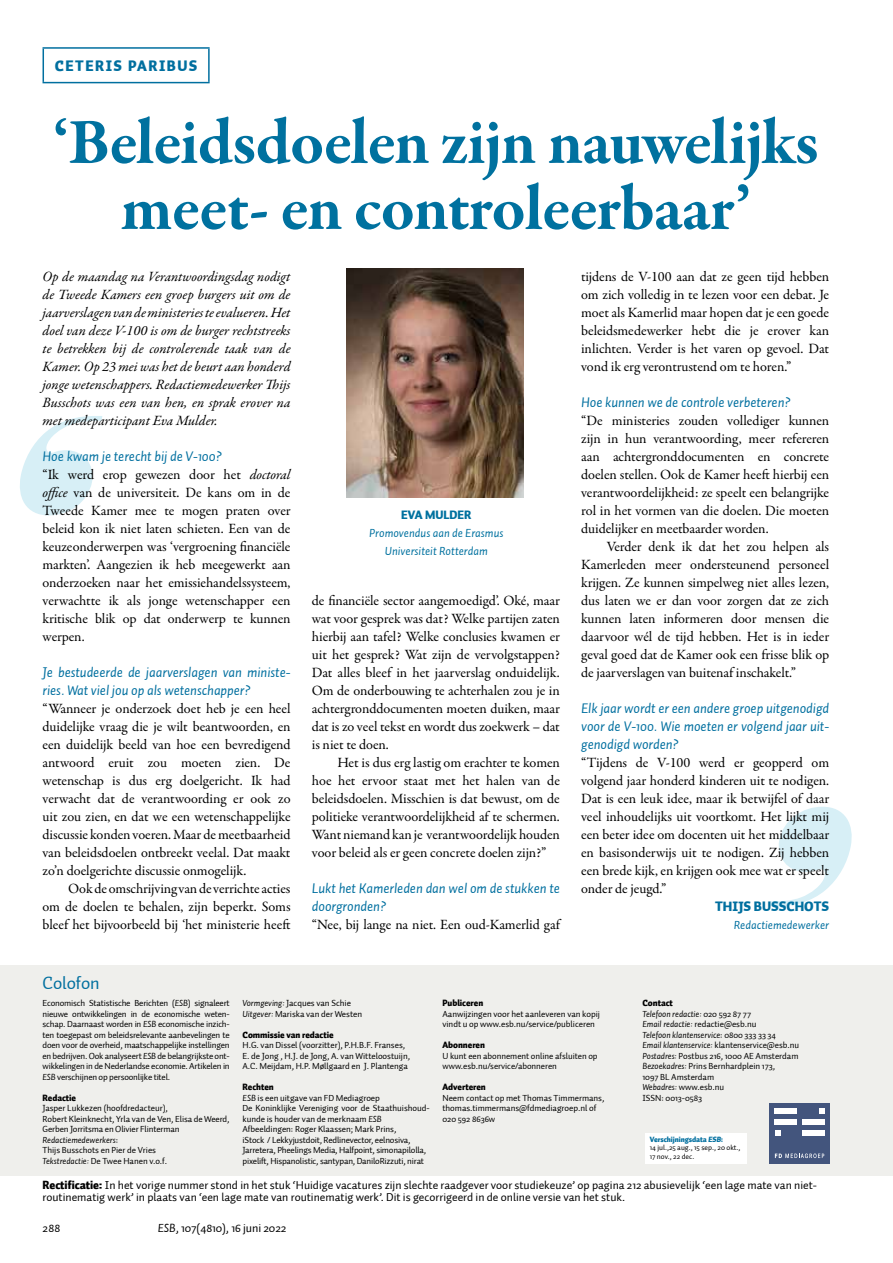
<style>
.page{position:relative;width:893px;height:1263px;background:#fff}
.page>*{position:absolute;margin:0;border:0;box-sizing:border-box;transform-origin:0 0}
.t1{font:700 66px/66px "Garamond Premr Pro";letter-spacing:-.015em;color:#00719f;text-align:center}
.t2{font:18px "Auto 1";letter-spacing:-.005em;color:#006f9f}
.t3{font:900 15px "Auto 1";letter-spacing:.1em;color:#006f9f}
.t4{font:14.25px/18px "Garamond Premr Pro";letter-spacing:-.005em;color:#000;text-align:justify}
.t5{font:italic 14.25px/18px "Garamond Premr Pro";color:#000;text-align:justify}
.t6{font:italic 14.25px/18px "Auto 1";letter-spacing:-.005em;color:#006f9f}
.t7{font:900 13.5px "Auto 1";color:#006f9f}
.t8{font:italic 12px/18px "Auto 1";color:#00719f;text-align:center}
.t9{font:12px "Auto 1";letter-spacing:-.005em;color:#000}
.t10{font:italic 12px "Auto 1";color:#006f9f}
.t11{font:900 12px "Auto 1";color:#00719f}
.t12{font:11.7px/12px "Auto 1";color:#000}
.t13{font:9px/10.5px "Auto 1";letter-spacing:-.005em;color:#000}
.t14{font:900 9px "Auto 1";letter-spacing:-.005em;color:#000}
.t15{font:7.5px/8.2px "Auto 1";color:#000}
.t16{font:900 7.5px "Auto 1";letter-spacing:-.01em;color:#006f9f}
.s1{font-style:italic}
.s2{font-weight:900}
</style>
<div class="page">
<div style="left:0;top:965px;width:893px;height:211px;background:#efefec"></div>
<div style="left:770px;top:1103px;width:60px;height:60px;background:#43557d"></div>
<div style="left:802px;top:1130px;width:22px;height:6px;background:#fff"></div>
<div style="left:802px;top:1119px;width:22px;height:6px;background:#fff"></div>
<svg style="left:819px;top:1108px;width:5px;height:6px"></svg>
<div style="left:775px;top:1108px;width:22px;height:6px;background:#fff"></div>
<div style="left:775px;top:1119px;width:22px;height:6px;background:#fff"></div>
<svg style="left:775px;top:1130px;width:5px;height:6px"></svg>
<svg style="left:775px;top:1153px;width:49px;height:5px"></svg>
<div style="left:645px;top:1133px;width:102px;height:30px;background:#fff"></div>
<img style="left:347px;top:269px;width:176px;height:228px">
<hr style="left:43px;top:47px;width:167px;height:2px;background:#006f9f">
<hr style="left:43px;top:82px;width:167px;height:1px;background:#006f9f">
<hr style="left:43px;top:49px;width:1px;height:33px;background:#006f9f">
<hr style="left:208px;top:49px;width:2px;height:33px;background:#006f9f">
<p class="t3" style="left:55px;top:56px;width:144px">CETERIS PARIBUS</p>
<h1 class="t1" style="left:53px;top:110px;width:767px">‘Beleidsdoelen zijn nauwelijks meet- en controleerbaar’</h1>
<p class="t5" style="left:43px;top:268px;width:250px">Op de maandag na Verantwoordingsdag nodigt de Tweede Kamers een groep burgers uit om de jaarverslagen van de ministeries te evalueren. Het doel van deze V-100 is om de burger rechtstreeks te betrekken bij de controlerende taak van de Kamer. Op 23 mei was het de beurt aan honderd jonge wetenschappers. Redactiemedewerker Thijs Busschots was een van hen, en sprak erover na met medeparticipant Eva Mulder.</p>
<p class="t6" style="left:43px;top:447px;width:181px">Hoe kwam je terecht bij de V-100?</p>
<p class="t4" style="left:43px;top:466px;width:250px">“Ik werd erop gewezen door het <span class="s1">doctoral office</span> van de universiteit. De kans om in de Tweede Kamer mee te mogen praten over beleid kon ik niet laten schieten. Een van de keuzeonderwerpen was ‘vergroening financiële markten’. Aangezien ik heb meegewerkt aan onderzoeken naar het emissiehandelssysteem, verwachtte ik als jonge wetenschapper een kritische blik op dat onderwerp te kunnen werpen.</p>
<p class="t6" style="left:43px;top:663px;width:250px">Je bestudeerde de jaarverslagen van ministe&shy;ries. Wat viel jou op als wetenschapper?</p>
<p class="t4" style="left:43px;top:700px;width:250px">“Wanneer je onderzoek doet heb je een heel duidelijke vraag die je wilt beantwoorden, en een duidelijk beeld van hoe een bevredigend antwoord eruit zou moeten zien. De wetenschap is dus erg doelgericht. Ik had verwacht dat de verantwoording er ook zo uit zou zien, en dat we een wetenschappelijke discussie konden voeren. Maar de meetbaarheid van beleidsdoelen ontbreekt veelal. Dat maakt zo’n doelgerichte discussie onmogelijk.</p>
<p class="t4" style="left:43px;top:880px;width:250px;text-indent:26px">Ook de omschrijving van de verrichte acties om de doelen te behalen, zijn beperkt. Soms bleef het bijvoorbeeld bij ‘het ministerie heeft</p>
<p class="t2" style="left:43px;top:971px;width:59px">Colofon</p>
<p class="t11" style="left:401px;top:507px;width:72px">EVA MULDER</p>
<p class="t8" style="left:369px;top:524px;width:136px">Promovendus aan de Erasmus<br>Universiteit Rotterdam</p>
<p class="t4" style="left:312px;top:592px;width:250px">de financiële sector aangemoedigd’. Oké, maar wat voor gesprek was dat? Welke partijen zaten hierbij aan tafel? Welke conclusies kwamen er uit het gesprek? Wat zijn de vervolgstappen?<br>Dat alles bleef in het jaarverslag onduidelijk.<br>Om de onderbouwing te achterhalen zou je in achtergronddocumenten moeten duiken, maar dat is zo veel tekst en wordt dus zoekwerk – dat is niet te doen.</p>
<p class="t4" style="left:312px;top:754px;width:250px;text-indent:26px">Het is dus erg lastig om erachter te komen hoe het ervoor staat met het halen van de beleidsdoelen. Misschien is dat bewust, om de politieke verantwoordelijkheid af te schermen.<br>Want niemand kan je verantwoordelijk houden voor beleid als er geen concrete doelen zijn?”</p>
<p class="t6" style="left:312px;top:879px;width:250px">Lukt het Kamerleden dan wel om de stukken te doorgronden?</p>
<p class="t4" style="left:312px;top:916px;width:250px">“Nee, bij lange na niet. Een oud-Kamerlid gaf</p>
<p class="t4" style="left:581px;top:268px;width:250px">tijdens de V-100 aan dat ze geen tijd hebben om zich volledig in te lezen voor een debat. Je moet als Kamerlid maar hopen dat je een goede beleidsmedewerker hebt die je erover kan inlichten. Verder is het varen op gevoel. Dat vond ik erg verontrustend om te horen.”</p>
<p class="t6" style="left:581px;top:393px;width:211px">Hoe kunnen we de controle verbeteren?</p>
<p class="t4" style="left:581px;top:412px;width:250px">“De ministeries zouden vollediger kunnen zijn in hun verantwoording, meer refereren aan achtergronddocumenten en concrete doelen stellen. Ook de Kamer heeft hierbij een verantwoordelijkheid: ze speelt een belangrijke rol in het vormen van die doelen. Die moeten duidelijker en meetbaarder worden.</p>
<p class="t4" style="left:581px;top:538px;width:250px;text-indent:26px">Verder denk ik dat het zou helpen als Kamerleden meer ondersteunend personeel krijgen. Ze kunnen simpelweg niet alles lezen, dus laten we er dan voor zorgen dat ze zich kunnen laten informeren door mensen die daarvoor wél de tijd hebben. Het is in ieder geval goed dat de Kamer ook een frisse blik op de jaarverslagen van buitenaf inschakelt.”</p>
<p class="t6" style="left:581px;top:699px;width:250px;text-align:justify">Elk jaar wordt er een andere groep uitgenodigd voor de V-100. Wie moeten er volgend jaar uit&shy;genodigd worden?</p>
<p class="t4" style="left:581px;top:754px;width:250px">“Tijdens de V-100 werd er geopperd om volgend jaar honderd kinderen uit te nodigen.<br>Dat is een leuk idee, maar ik betwijfel of daar veel inhoudelijks uit voortkomt. Het lijkt mij een beter idee om docenten uit het middelbaar en basisonderwijs uit te nodigen. Zij hebben een brede kijk, en krijgen ook mee wat er speelt onder de jeugd.”</p>
<p class="t7" style="left:715px;top:898px;width:116px">THIJS BUSSCHOTS</p>
<p class="t10" style="left:734px;top:917px;width:97px">Redactiemedewerker</p>
<p class="t13" style="left:43px;top:998px;width:189px;text-align:justify">Economisch Statistische Berichten (<span class="s1">ESB</span>) signaleert nieuwe ontwikkelingen in de economische weten&shy;schap. Daarnaast worden in <span class="s1">ESB</span> economische inzich&shy;ten toegepast om beleidsrelevante aanbevelingen te doen voor de overheid, maatschappelijke instellingen en bedrijven. Ook analyseert <span class="s1">ESB</span> de belangrijkste ont&shy;wikkelingen in de Nederlandse economie. Artikelen in <span class="s1">ESB</span> verschijnen op persoonlijke titel.</p>
<p class="t14" style="left:43px;top:1092px;width:35px">Redactie</p>
<p class="t13" style="left:43px;top:1103px;width:189px">Jasper Lukkezen (hoofdredacteur),<br>Robert Kleinknecht, Yrla van de Ven, Elisa de Weerd, Gerben Jorritsma en Olivier Flinterman <span class="s1">Redactiemedewerkers</span>:<br>Thijs Busschots en Pier de Vries<br><span class="s1">Tekstredactie:</span> De Twee Hanen v.o.f.</p>
<p class="t13" style="left:242px;top:998px;width:121px"><span class="s1">Vormgeving:</span> Jacques van Schie<br><span class="s1">Uitgever:</span> Mariska van der Westen</p>
<p class="t14" style="left:242px;top:1029px;width:93px">Commissie van redactie</p>
<p class="t13" style="left:242px;top:1040px;width:169px">H.G. van Dissel (voorzitter), P.H.B.F. Franses,<br>E. de Jong , H.J. de Jong, A. van Witteloostuijn,<br>A.C. Meijdam, H.P. Møllgaard en J. Plantenga</p>
<p class="t13" style="left:242px;top:1082px;width:189px"><span class="s2">Rechten<br></span><span class="s1">ESB</span> is een uitgave van FD Mediagroep<br>De Koninklijke Vereniging voor de Staathuishoud&shy;kunde is houder van de merknaam <span class="s1">ESB </span>Afbeeldingen: Roger Klaassen; Mark Prins,<br>iStock / Lekkyjustdoit, Redlinevector, eelnosiva, Jarretera, Pheelings Media, Halfpoint, simonapilolla, pixelift, Hispanolistic, santypan, DaniloRizzuti, nirat</p>
<p class="t14" style="left:442px;top:997px;width:42px">Publiceren</p>
<p class="t13" style="left:442px;top:1009px;width:159px">Aanwijzingen voor het aanleveren van kopij vindt u op www.esb.nu/service/publiceren</p>
<p class="t14" style="left:442px;top:1039px;width:44px">Abonneren</p>
<p class="t13" style="left:442px;top:1051px;width:157px">U kunt een abonnement online afsluiten op www.esb.nu/service/abonneren</p>
<p class="t14" style="left:442px;top:1081px;width:45px">Adverteren</p>
<p class="t13" style="left:442px;top:1093px;width:163px">Neem contact op met Thomas Timmermans, thomas.timmermans@fdmediagroep.nl of<br>020 592 8636w</p>
<p class="t13" style="left:642px;top:998px;width:158px"><span class="s2">Contact<br></span><span class="s1">Telefoon redactie:</span> 020 592 87 77<br><span class="s1">Email redactie:</span> redactie@esb.nu<br><span class="s1">Telefoon klantenservice</span>: 0800 333 33 34<br><span class="s1">Email klantenservice:</span> klantenservice@esb.nu<br><span class="s1">Postadres:</span> Postbus 216, 1000 AE Amsterdam<br><span class="s1">Bezoekadres:</span> Prins Bernhardplein 173,<br>1097 BL Amsterdam<br><span class="s1">Webadres:</span> www.esb.nu<br>ISSN: 0013-0583</p>
<p class="t16" style="left:650px;top:1135px;width:75px">Verschijningsdata ESB:</p>
<p class="t15" style="left:650px;top:1144px;width:92px">14 jul.,25 aug., 15 sep., 20 okt.,<br>17 nov., 22 dec.</p>
<p class="t12" style="left:43px;top:1179px;width:776px"><span class="s2">Rectificatie:</span> In het vorige nummer stond in het stuk ‘Huidige vacatures zijn slechte raadgever voor studiekeuze’ op pagina 212 abusievelijk ‘een lage mate van niet&shy;routinematig werk’ in plaats van ‘een lage mate van routinematig werk’. Dit is gecorrigeerd in de online versie van het stuk.</p>
<p class="t9" style="left:43px;top:1221px;width:19px">288</p>
<p class="t9" style="left:158px;top:1221px;width:130px"><span class="s1">ESB</span>, 107(4810), 16 juni 2022</p>
</div>
